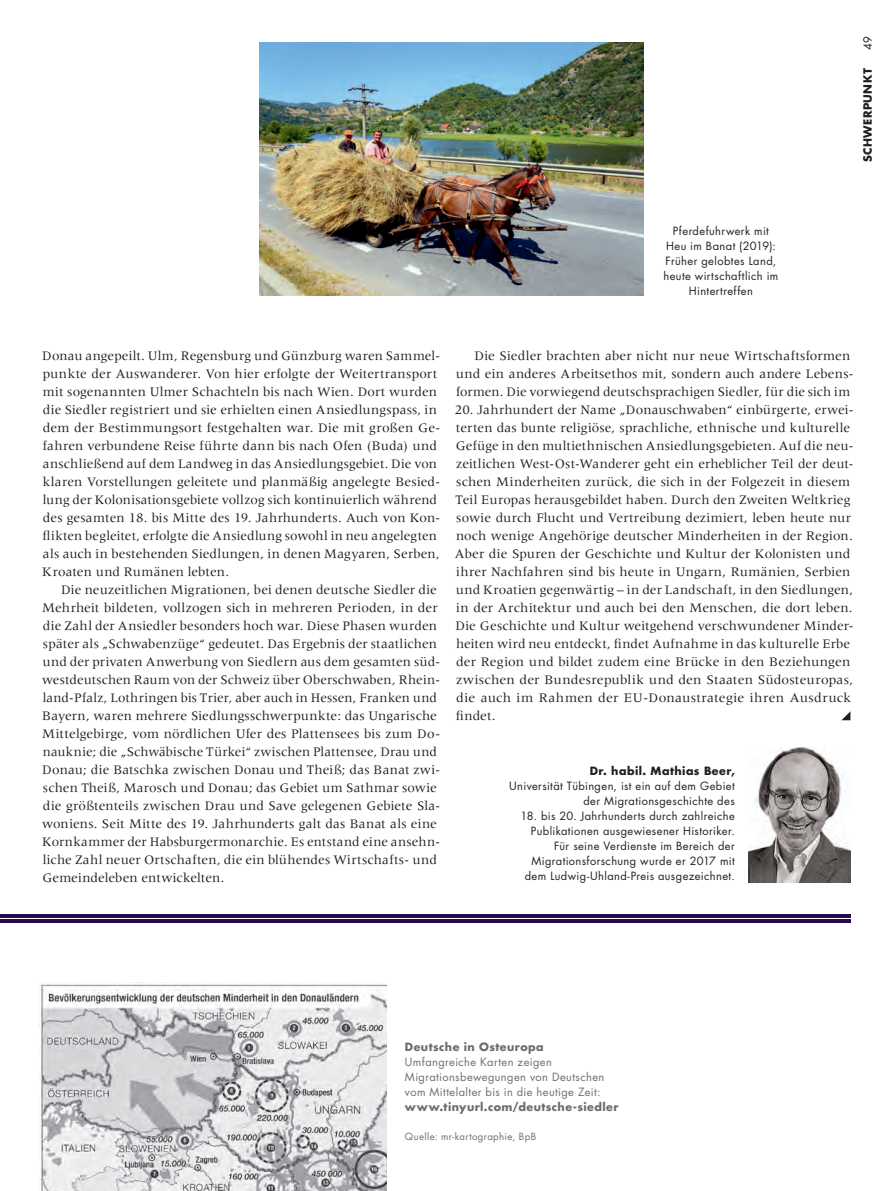
<style>
.page{position:relative;width:893px;height:1191px;background:#fff}
.page>*{position:absolute;margin:0;border:0;box-sizing:border-box;transform-origin:0 0}
.t1{font:13.5px/18px "Meridien LT Std";letter-spacing:.005em;color:#231f20}
.t2{font:11.1px/15px "Futura Std";letter-spacing:.035em;color:#231f20;text-align:right}
.t3{font:11.1px/15px "Futura Std";letter-spacing:.035em;color:#6c6d70}
.t4{font:700 11.1px "Futura Std";letter-spacing:.035em;color:#6c6d70}
.t5{font:700 11.1px "Futura Std";letter-spacing:.04em;color:#231f20}
.t6{font:9.6px "Futura Std";letter-spacing:.045em;color:#6c6d70}
</style>
<div class="page">
<hr style="left:0;top:919px;width:850px;height:4px;background:#270b4e">
<hr style="left:0;top:914px;width:850px;height:3px;background:#270b4e">
<img style="left:259px;top:42px;width:385px;height:254px">
<svg style="left:842px;top:712px;width:8px;height:8px"></svg>
<img style="left:748px;top:747px;width:102px;height:135px">
<img style="left:38px;top:982px;width:349px;height:209px">
<p class="t2" style="left:860px;top:50px;width:15px;rotate:-90deg">49</p>
<p class="t5" style="left:860px;top:162px;width:95px;rotate:-90deg">SCHWERPUNKT</p>
<p class="t2" style="left:663px;top:224px;width:116px;text-align:center">Pferdefuhrwerk mit<br>Heu im Banat (2019):<br>Früher gelobtes Land, heute wirtschaftlich im<br>Hintertreffen</p>
<p class="t1" style="left:42px;top:347px;width:400px">Donau angepeilt. Ulm, Regensburg und Günzburg waren Sammel&shy;punkte der Auswanderer. Von hier erfolgte der Weitertransport mit sogenannten Ulmer Schachteln bis nach Wien. Dort wurden die Siedler registriert und sie erhielten einen Ansiedlungspass, in dem der Bestimmungsort festgehalten war. Die mit großen Ge&shy;fahren verbundene Reise führte dann bis nach Ofen (Buda) und anschließend auf dem Landweg in das Ansiedlungsgebiet. Die von klaren Vorstellungen geleitete und planmäßig angelegte Besied&shy;lung der Kolonisationsgebiete vollzog sich kontinuierlich während des gesamten 18. bis Mitte des 19. Jahrhunderts. Auch von Kon&shy;flikten begleitet, erfolgte die Ansiedlung sowohl in neu angelegten als auch in bestehenden Siedlungen, in denen Magyaren, Serben, Kroaten und Rumänen lebten.</p>
<p class="t1" style="left:42px;top:581px;width:400px;text-indent:19px">Die neuzeitlichen Migrationen, bei denen deutsche Siedler die Mehrheit bildeten, vollzogen sich in mehreren Perioden, in der die Zahl der Ansiedler besonders hoch war. Diese Phasen wurden später als „Schwabenzüge“ gedeutet. Das Ergebnis der staatlichen und der privaten Anwerbung von Siedlern aus dem gesamten süd&shy;westdeutschen Raum von der Schweiz über Oberschwaben, Rhein&shy;land-Pfalz, Lothringen bis Trier, aber auch in Hessen, Franken und Bayern, waren mehrere Siedlungsschwerpunkte: das Ungarische Mittelgebirge, vom nördlichen Ufer des Plattensees bis zum Do&shy;nauknie; die „Schwäbische Türkei“ zwischen Plattensee, Drau und Donau; die Batschka zwischen Donau und Theiß; das Banat zwi&shy;schen Theiß, Marosch und Donau; das Gebiet um Sathmar sowie die größtenteils zwischen Drau und Save gelegenen Gebiete Sla&shy;woniens. Seit Mitte des 19. Jahrhunderts galt das Banat als eine Kornkammer der Habsburgermonarchie. Es entstand eine ansehn&shy;liche Zahl neuer Ortschaften, die ein blühendes Wirtschafts- und Gemeindeleben entwickelten.</p>
<p class="t1" style="left:456px;top:347px;width:399px;text-indent:18px">Die Siedler brachten aber nicht nur neue Wirtschaftsformen und ein anderes Arbeitsethos mit, sondern auch andere Lebens&shy;formen. Die vorwiegend deutschsprachigen Siedler, für die sich im</p>
<p class="t1" style="left:455px;top:401px;width:401px">20. Jahrhundert der Name „Donauschwaben“ einbürgerte, erwei&shy;terten das bunte religiöse, sprachliche, ethnische und kulturelle Gefüge in den multiethnischen Ansiedlungsgebieten. Auf die neu&shy;zeitlichen West-Ost-Wanderer geht ein erheblicher Teil der deut&shy;schen Minderheiten zurück, die sich in der Folgezeit in diesem Teil Europas herausgebildet haben. Durch den Zweiten Weltkrieg sowie durch Flucht und Vertreibung dezimiert, leben heute nur noch wenige Angehörige deutscher Minderheiten in der Region.<br>Aber die Spuren der Geschichte und Kultur der Kolonisten und ihrer Nachfahren sind bis heute in Ungarn, Rumänien, Serbien und Kroatien gegenwärtig – in der Landschaft, in den Siedlungen, in der Architektur und auch bei den Menschen, die dort leben.<br>Die Geschichte und Kultur weitgehend verschwundener Minder&shy;heiten wird neu entdeckt, findet Aufnahme in das kulturelle Erbe der Region und bildet zudem eine Brücke in den Beziehungen zwischen der Bundesrepublik und den Staaten Südosteuropas, die auch im Rahmen der EU-Donaustrategie ihren Ausdruck findet.</p>
<p class="t5" style="left:590px;top:764px;width:147px">Dr. habil. Mathias Beer,</p>
<p class="t2" style="left:509px;top:779px;width:227px">Universität Tübingen, ist ein auf dem Gebiet der Migrationsgeschichte des</p>
<p class="t2" style="left:520px;top:809px;width:216px">18. bis 20. Jahrhunderts durch zahlreiche Publikationen ausgewiesener Historiker.<br>Für seine Verdienste im Bereich der Migrationsforschung wurde er 2017 mit dem Ludwig-Uhland-Preis ausgezeichnet.</p>
<p class="t4" style="left:405px;top:1039px;width:140px">Deutsche in Osteuropa</p>
<p class="t3" style="left:405px;top:1054px;width:201px">Umfangreiche Karten zeigen<br>Migrationsbewegungen von Deutschen vom Mittelalter bis in die heutige Zeit:</p>
<p class="t4" style="left:405px;top:1099px;width:215px">www.tinyurl.com/deutsche-siedler</p>
<p class="t6" style="left:405px;top:1130px;width:133px">Quelle: mr-kartographie, BpB</p>
</div>
